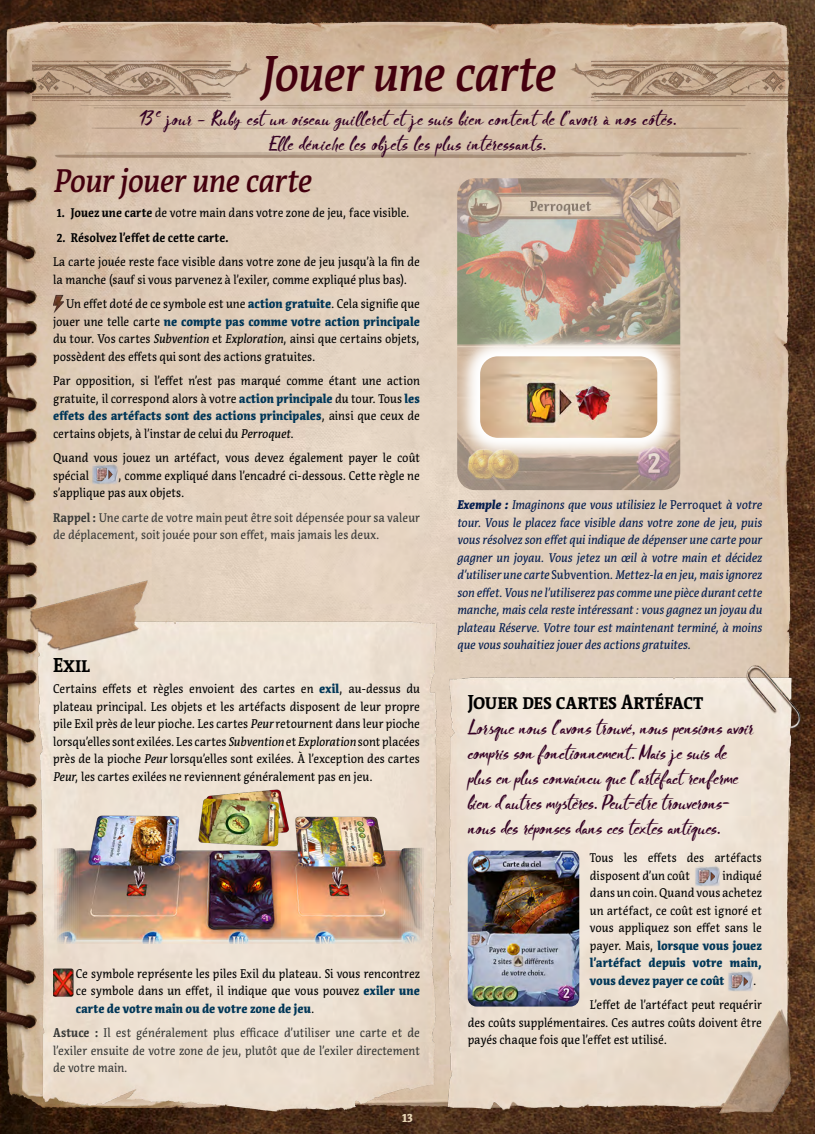
<style>
.page{position:relative;width:815px;height:1134px;background:#fff}
.page>*{position:absolute;margin:0;border:0;box-sizing:border-box;transform-origin:0 0}
.t1{font:italic 500 50px "Acuta";letter-spacing:-.02em;color:#44000e;scale:.9 1}
.t2{font:italic 500 32.5px "Acuta";letter-spacing:-.02em;color:#44000e;scale:.9 1}
.t3{font:700 20px "Acuta";color:#000;scale:.9 1}
.t4{font:16.88px/25px "Blooms";color:#340024}
.t5{font:16.88px/25px "Blooms";letter-spacing:.02em;color:#340024;text-align:center}
.t6{font:12.5px/17.5px "Acuta";color:#000;scale:.9 1}
.t7{font:italic 12.5px/17.5px "Acuta";letter-spacing:-.005em;color:#061e4f;scale:.9 1}
.t8{font:12.5px/17.5px "Acuta";color:#383937;text-align:justify;scale:.9 1}
.t9{font:700 12.5px "Acuta";color:#000;scale:.9 1}
.t10{font:900 12.5px "Acuta";color:#e7d5b5;scale:.9 1}
.s1{font-weight:700}
.s2{font-weight:900;color:#003657}
.s3{font-style:italic}
.s4{font-weight:900}
.s5{font-style:normal}
</style>
<div class="page">
<img style="left:0;top:0;width:815px;height:1134px">
<img style="left:25px;top:581px;width:418px;height:553px">
<img style="left:443px;top:663px;width:363px;height:471px">
<img style="left:55px;top:101px;width:705px;height:106px">
<img style="left:33px;top:60px;width:219px;height:42px">
<img style="left:570px;top:60px;width:245px;height:42px">
<img style="left:468px;top:851px;width:111px;height:155px">
<img style="left:694px;top:863px;width:26px;height:23px">
<img style="left:699px;top:869px;width:16px;height:14px">
<img style="left:727px;top:968px;width:26px;height:23px">
<img style="left:732px;top:974px;width:16px;height:14px">
<img style="left:0;top:784px;width:499px;height:170px">
<img style="left:320px;top:867px;width:38px;height:37px">
<img style="left:118px;top:866px;width:38px;height:38px">
<img style="left:53px;top:968px;width:20px;height:29px">
<img style="left:457px;top:178px;width:223px;height:312px">
<img style="left:53px;top:294px;width:11px;height:20px">
<img style="left:92px;top:461px;width:26px;height:23px">
<img style="left:96px;top:467px;width:17px;height:14px">
<svg style="left:456px;top:332px;width:225px;height:130px"></svg>
<img style="left:480px;top:356px;width:177px;height:82px">
<h1 class="t1" style="left:260px;top:43px;width:329px">Jouer une carte</h1>
<h3 class="t5" style="left:139px;top:107px;width:539px">13 <sup>e</sup> jour – Ruby est un oiseau guilleret et je suis bien content de l’avoir à nos côtés.<br>Elle déniche les objets les plus intéressants.</h3>
<h2 class="t2" style="left:53px;top:161px;width:288px">Pour jouer une carte</h2>
<p class="t6" style="left:57px;top:204px;width:394px"><span class="s1">1. Jouez une carte</span> de votre main dans votre zone de jeu, face visible.</p>
<p class="t9" style="left:57px;top:229px;width:193px">2. Résolvez l’effet de cette carte.</p>
<p class="t6" style="left:53px;top:253px;width:409px">La carte jouée reste face visible dans votre zone de jeu jusqu’à la fin de la manche (sauf si vous parvenez à l’exiler, comme expliqué plus bas).</p>
<p class="t6" style="left:53px;top:295px;width:409px;text-align:justify;text-indent:13px">Un effet doté de ce symbole est une <span class="s2">action gratuite</span>. Cela signifie que jouer une telle carte <span class="s2">ne compte pas comme votre action principale </span>du tour. Vos cartes <span class="s3">Subvention</span> et <span class="s3">Exploration</span>, ainsi que certains objets, possèdent des effets qui sont des actions gratuites.</p>
<p class="t6" style="left:53px;top:372px;width:409px;text-align:justify">Par opposition, si l’effet n’est pas marqué comme étant une action gratuite, il correspond alors à votre <span class="s2">action principale</span> du tour. Tous <span class="s2">les effets des artéfacts sont des actions principales</span>, ainsi que ceux de certains objets, à l’instar de celui du <span class="s3">Perroquet</span>.</p>
<p class="t6" style="left:53px;top:449px;width:409px">Quand vous jouez un artéfact, vous devez également payer le coût spécial</p>
<p class="t6" style="left:53px;top:467px;width:409px;text-indent:65px">, comme expliqué dans l’encadré ci-dessous. Cette règle ne s’applique pas aux objets.</p>
<p class="t8" style="left:53px;top:509px;width:409px"><span class="s1">Rappel :</span> Une carte de votre main peut être soit dépensée pour sa valeur de déplacement, soit jouée pour son effet, mais jamais les deux.</p>
<h3 class="t3" style="left:53px;top:653px;width:43px">Exil</h3>
<p class="t6" style="left:53px;top:680px;width:409px;text-align:justify">Certains effets et règles envoient des cartes en <span class="s2">exil</span>, au-dessus du plateau principal. Les objets et les artéfacts disposent de leur propre pile Exil près de leur pioche. Les cartes <span class="s3">Peur</span> retournent dans leur pioche lorsqu’elles sont exilées. Les cartes <span class="s3">Subvention</span> et <span class="s3">Exploration</span> sont placées près de la pioche <span class="s3">Peur</span> lorsqu’elles sont exilées. À l’exception des cartes <span class="s3">Peur</span>, les cartes exilées ne reviennent généralement pas en jeu.</p>
<p class="t6" style="left:76px;top:964px;width:384px;text-align:justify">Ce symbole représente les piles Exil du plateau. Si vous rencontrez ce symbole dans un effet, il indique que vous pouvez <span class="s2">exiler une carte de votre main ou de votre zone de jeu</span>.</p>
<p class="t8" style="left:53px;top:1024px;width:409px"><span class="s1">Astuce :</span> Il est généralement plus efficace d’utiliser une carte et de l’exiler ensuite de votre zone de jeu, plutôt que de l’exiler directement de votre main.</p>
<p class="t10" style="left:402px;top:1110px;width:14px">13</p>
<p class="t7" style="left:457px;top:496px;width:340px"><span class="s4">Exemple :</span> Imaginons que vous utilisiez le <span class="s5">Perroquet</span> à votre tour. Vous le placez face visible dans votre zone de jeu, puis vous résolvez son effet qui indique de dépenser une carte pour gagner un joyau. Vous jetez un œil à votre main et décidez d’utiliser une carte <span class="s5">Subvention</span>. Mettez-la en jeu, mais ignorez son effet. Vous ne l’utiliserez pas comme une pièce durant cette manche, mais cela reste intéressant : vous gagnez un joyau du plateau Réserve. Votre tour est maintenant terminé, à moins que vous souhaitiez jouer des actions gratuites.</p>
<h3 class="t3" style="left:468px;top:690px;width:263px">Jouer des cartes Artéfact</h3>
<h3 class="t4" style="left:468px;top:716px;width:287px">Lorsque nous l’avons trouvé, nous pensions avoir compris son fonctionnement. Mais je suis de plus en plus convaincu que l’artéfact renferme bien d’autres mystères. Peut-être trouverons&shy;nous des réponses dans ces textes antiques.</h3>
<p class="t6" style="left:590px;top:849px;width:193px">Tous les effets des artéfacts disposent d’un coût</p>
<p class="t6" style="left:590px;top:866px;width:193px;text-align:justify;text-indent:133px">indiqué dans un coin. Quand vous achetez un artéfact, ce coût est ignoré et vous appliquez son effet sans le payer. Mais, <span class="s2">lorsque vous jouez l’artéfact depuis votre main, vous devez payer ce coût</span></p>
<p class="t6" style="left:590px;top:968px;width:193px;line-height:24.6px;text-indent:163px">.<br>L’effet de l’artéfact peut requérir</p>
<p class="t6" style="left:468px;top:1013px;width:328px">des coûts supplémentaires. Ces autres coûts doivent être payés chaque fois que l’effet est utilisé.</p>
</div>
